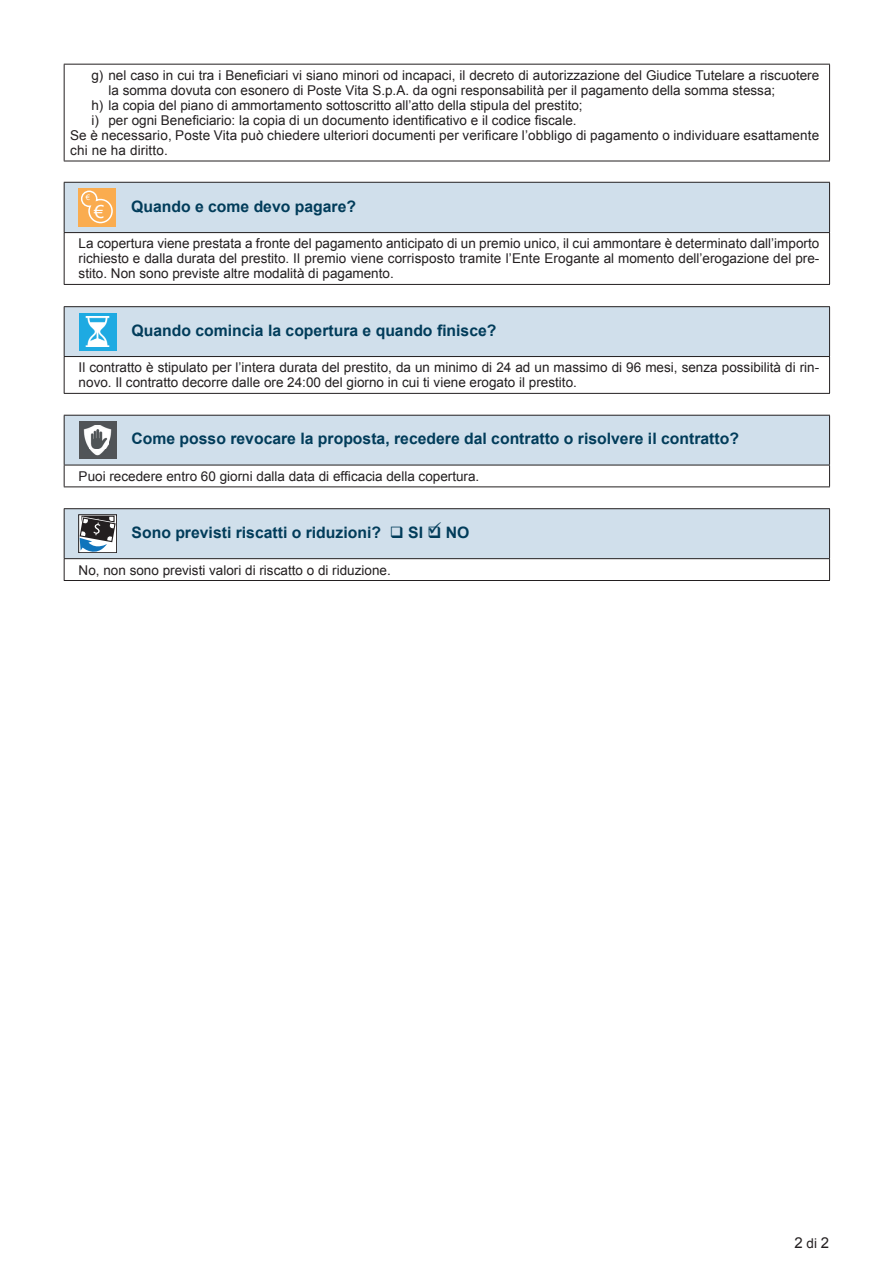
<style>
.page{position:relative;width:893px;height:1263px;background:#fff}
.page>*{position:absolute;margin:0;border:0;box-sizing:border-box;transform-origin:0 0}
.t1{font:18px "Arial";color:#fff}
.t2{font:700 15.75px "Arial";color:#013c5a}
.t3{font:15px "Arial";color:#231f20}
.List_Paragraph{font:13.5px/15px "Arial";color:#231f20}
.t4{font:7.5px "Arial";color:#fff}
.s1{font-size:13.5px}
</style>
<div class="page">
<svg style="left:64px;top:183px;width:766px;height:375px;fill:#d0dfeb"></svg>
<hr style="left:64px;top:64px;width:766px;height:1px;background:#231f20">
<hr style="left:64px;top:65px;width:1px;height:96px;background:#231f20">
<hr style="left:829px;top:65px;width:1px;height:96px;background:#231f20">
<hr style="left:64px;top:161px;width:766px;height:1px;background:#231f20">
<hr style="left:64px;top:182px;width:766px;height:1px;background:#231f20">
<hr style="left:64px;top:183px;width:1px;height:49px;background:#231f20">
<hr style="left:829px;top:183px;width:1px;height:49px;background:#231f20">
<hr style="left:64px;top:232px;width:766px;height:1px;background:#231f20">
<hr style="left:64px;top:233px;width:1px;height:51px;background:#231f20">
<hr style="left:829px;top:233px;width:1px;height:51px;background:#231f20">
<hr style="left:64px;top:284px;width:766px;height:1px;background:#231f20">
<hr style="left:64px;top:306px;width:766px;height:1px;background:#231f20">
<hr style="left:64px;top:307px;width:1px;height:49px;background:#231f20">
<hr style="left:829px;top:307px;width:1px;height:49px;background:#231f20">
<hr style="left:64px;top:356px;width:766px;height:1px;background:#231f20">
<hr style="left:64px;top:357px;width:1px;height:36px;background:#231f20">
<hr style="left:829px;top:357px;width:1px;height:36px;background:#231f20">
<hr style="left:64px;top:393px;width:766px;height:1px;background:#231f20">
<hr style="left:64px;top:415px;width:766px;height:1px;background:#231f20">
<hr style="left:64px;top:416px;width:1px;height:49px;background:#231f20">
<hr style="left:829px;top:416px;width:1px;height:49px;background:#231f20">
<hr style="left:64px;top:465px;width:766px;height:1px;background:#231f20">
<svg style="left:64px;top:465px;width:1px;height:21px"></svg>
<svg style="left:829px;top:465px;width:1px;height:21px"></svg>
<hr style="left:64px;top:486px;width:766px;height:1px;background:#231f20">
<hr style="left:64px;top:508px;width:766px;height:1px;background:#231f20">
<hr style="left:64px;top:509px;width:1px;height:49px;background:#231f20">
<hr style="left:829px;top:509px;width:1px;height:49px;background:#231f20">
<hr style="left:64px;top:558px;width:766px;height:1px;background:#231f20">
<svg style="left:64px;top:559px;width:1px;height:21px"></svg>
<svg style="left:829px;top:559px;width:1px;height:21px"></svg>
<hr style="left:64px;top:580px;width:766px;height:1px;background:#231f20">
<div style="left:79px;top:188px;width:37px;height:39px;background:#faac4f"></div>
<svg style="left:81px;top:190px;width:32px;height:34px"></svg>
<div style="left:79px;top:313px;width:38px;height:37px;background:#1eaae2"></div>
<img style="left:85px;top:316px;width:25px;height:31px">
<div style="left:79px;top:421px;width:38px;height:38px;background:#515457"></div>
<img style="left:83px;top:425px;width:29px;height:30px">
<img style="left:89px;top:429px;width:19px;height:19px">
<div style="left:79px;top:515px;width:38px;height:38px;border:1px solid #231f20"></div>
<svg style="left:80px;top:516px;width:36px;height:37px"></svg>
<svg style="left:429px;top:522px;width:12px;height:12px"></svg>
<p class="List_Paragraph" style="left:108px;top:68px;width:712px;text-indent:-17px">g) nel caso in cui tra i Beneficiari vi siano minori od incapaci, il decreto di autorizzazione del Giudice Tutelare a riscuotere la somma dovuta con esonero di Poste Vita S.p.A. da ogni responsabilità per il pagamento della somma stessa;</p>
<p class="List_Paragraph" style="left:91px;top:98px;width:493px">h) la copia del piano di ammortamento sottoscritto all’atto della stipula del prestito;</p>
<p class="List_Paragraph" style="left:91px;top:113px;width:487px">i) per ogni Beneficiario: la copia di un documento identificativo e il codice fiscale.</p>
<p class="List_Paragraph" style="left:70px;top:128px;width:750px">Se è necessario, Poste Vita può chiedere ulteriori documenti per verificare l’obbligo di pagamento o individuare esattamente chi ne ha diritto.</p>
<p class="t4" style="left:86px;top:193px;width:6px">€</p>
<p class="t2" style="left:131px;top:196px;width:226px">Quando e come devo pagare?</p>
<p class="List_Paragraph" style="left:79px;top:236px;width:742px;text-align:justify">La copertura viene prestata a fronte del pagamento anticipato di un premio unico, il cui ammontare è determinato dall’importo richiesto e dalla durata del prestito. Il premio viene corrisposto tramite l’Ente Erogante al momento dell’erogazione del pre&shy;stito. Non sono previste altre modalità di pagamento.</p>
<p class="t1" style="left:94px;top:199px;width:12px">€</p>
<p class="t2" style="left:132px;top:320px;width:366px">Quando comincia la copertura e quando finisce?</p>
<p class="List_Paragraph" style="left:79px;top:360px;width:742px">Il contratto è stipulato per l’intera durata del prestito, da un minimo di 24 ad un massimo di 96 mesi, senza possibilità di rin&shy;novo. Il contratto decorre dalle ore 24:00 del giorno in cui ti viene erogato il prestito.</p>
<p class="t2" style="left:132px;top:428px;width:609px">Come posso revocare la proposta, recedere dal contratto o risolvere il contratto?</p>
<p class="List_Paragraph" style="left:79px;top:469px;width:402px">Puoi recedere entro 60 giorni dalla data di efficacia della copertura.</p>
<p class="t2" style="left:132px;top:522px;width:339px">Sono previsti riscatti o riduzioni? ❑ SI ❑ NO</p>
<p class="List_Paragraph" style="left:79px;top:562px;width:314px">No, non sono previsti valori di riscatto o di riduzione.</p>
<p class="t3" style="left:794px;top:1233px;width:36px">2 <span class="s1">di</span> 2</p>
</div>
